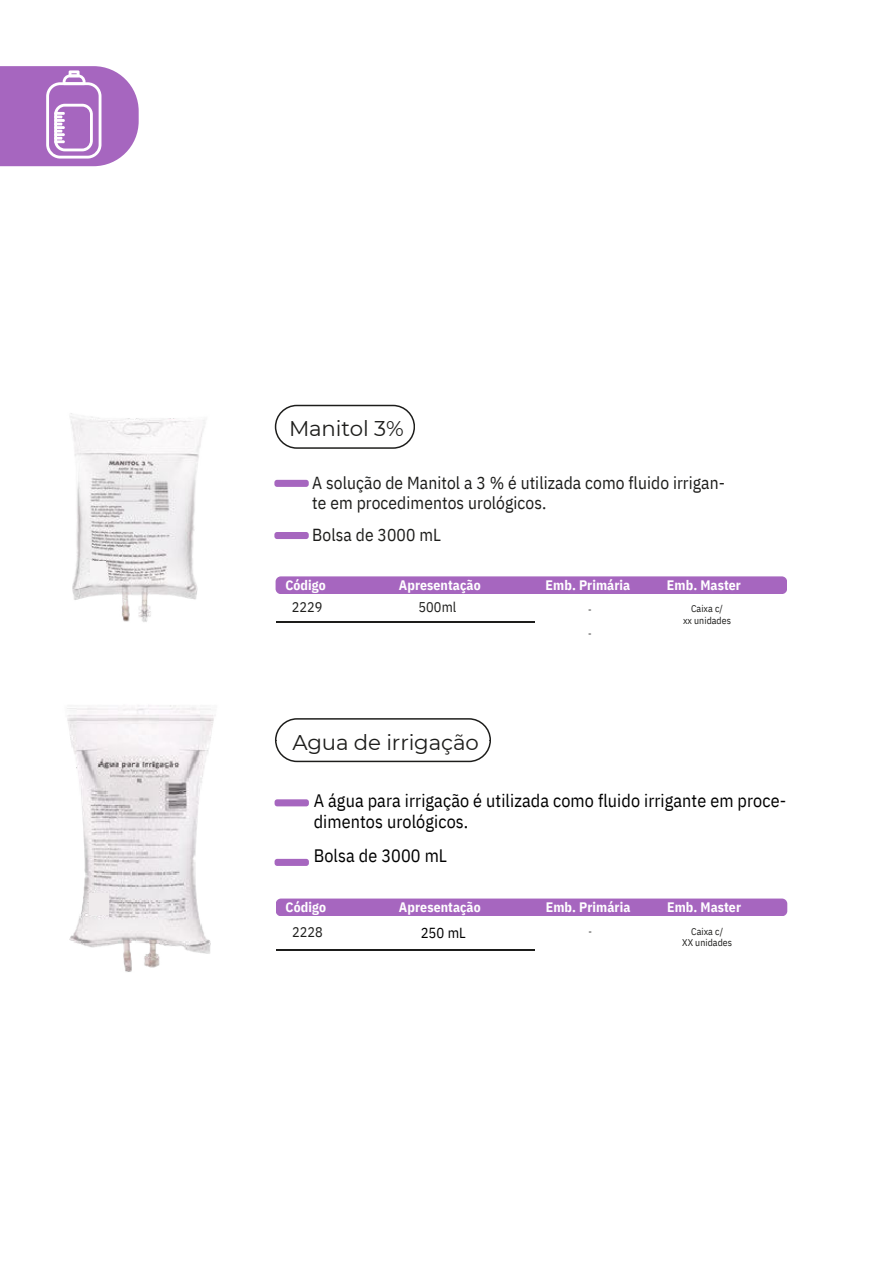
<style>
.page{position:relative;width:894px;height:1264px;background:#fff}
.page>*{position:absolute;margin:0;border:0;box-sizing:border-box;transform-origin:0 0}
.t1{font:21.3px "Montserrat";letter-spacing:-.005em;color:#1d1d1b}
.t2{font:18px/21.3px "IBM Plex Sans Cond";letter-spacing:.005em;color:#000}
.t3{font:17.4px/20.2px "IBM Plex Sans Cond";letter-spacing:.005em;color:#1d1d1b}
.t4{font:14.55px "IBM Plex Sans Cond";color:#000}
.t5{font:14.1px "IBM Plex Sans Cond";letter-spacing:.005em;color:#1d1d1b}
.t6{font:700 13.65px "IBM Plex Sans Cond";letter-spacing:.005em;color:#fff}
.t7{font:9.75px/11.2px "IBM Plex Sans Cond";letter-spacing:.005em;color:#1d1d1b;text-align:center}
</style>
<div class="page">
<svg style="left:0;top:66px;width:139px;height:100px;background:#b47ec9"></svg>
<div style="left:274px;top:480px;width:35px;height:7px;background:#a666bf;border-radius:3px"></div>
<div style="left:274px;top:532px;width:35px;height:7px;background:#a666bf;border-radius:3px"></div>
<div style="left:274px;top:799px;width:35px;height:7px;background:#a666bf;border-radius:3px"></div>
<div style="left:274px;top:858px;width:35px;height:8px;background:#a666bf;border-radius:3px"></div>
<svg style="left:275px;top:405px;width:140px;height:44px"></svg>
<svg style="left:275px;top:718px;width:216px;height:44px"></svg>
<div style="left:275px;top:576px;width:511px;height:18px;background:#a666bf;border-radius:5px"></div>
<div style="left:275px;top:898px;width:512px;height:18px;background:#a666bf;border-radius:5px"></div>
<hr style="left:276px;top:621px;width:258px;height:1px;background:#1d1d1b">
<hr style="left:276px;top:949px;width:258px;height:1px;background:#1d1d1b">
<img style="left:67px;top:413px;width:149px;height:559px">
<div style="left:89px;top:892px;width:19px;height:22px;background:#efebec"></div>
<div style="left:90px;top:561px;width:16px;height:14px;background:#f6f4f5"></div>
<h1 class="t1" style="left:289px;top:416px;width:116px">Manitol 3%</h1>
<p class="t3" style="left:312px;top:472px;width:414px">A solução de Manitol a 3 % é utilizada como fluido irrigan&shy;te em procedimentos urológicos.</p>
<p class="t3" style="left:312px;top:524px;width:130px">Bolsa de 3000 mL</p>
<h3 class="t6" style="left:285px;top:576px;width:42px">Código</h3>
<h1 class="t5" style="left:292px;top:597px;width:32px">2229</h1>
<h3 class="t6" style="left:399px;top:576px;width:83px">Apresentação</h3>
<h4 class="t6" style="left:545px;top:576px;width:86px">Emb. Primária</h4>
<p class="t6" style="left:666px;top:576px;width:75px">Emb. Master</p>
<h3 class="t5" style="left:418px;top:597px;width:39px">500ml</h3>
<h3 class="t7" style="left:588px;top:603px;width:5px">-</h3>
<h3 class="t7" style="left:588px;top:627px;width:5px">-</h3>
<h3 class="t7" style="left:682px;top:603px;width:49px">Caixa c/<br>xx unidades</h3>
<h2 class="t1" style="left:292px;top:729px;width:188px">Agua de irrigação</h2>
<p class="t2" style="left:313px;top:789px;width:474px">A água para irrigação é utilizada como fluido irrigante em proce&shy;dimentos urológicos.</p>
<p class="t2" style="left:313px;top:844px;width:135px">Bolsa de 3000 mL</p>
<h3 class="t6" style="left:285px;top:898px;width:42px">Código</h3>
<h2 class="t5" style="left:292px;top:922px;width:32px">2228</h2>
<h3 class="t6" style="left:399px;top:898px;width:83px">Apresentação</h3>
<h4 class="t4" style="left:420px;top:923px;width:47px">250 mL</h4>
<h4 class="t6" style="left:545px;top:898px;width:86px">Emb. Primária</h4>
<h3 class="t7" style="left:588px;top:925px;width:5px">-</h3>
<p class="t6" style="left:667px;top:898px;width:75px">Emb. Master</p>
<h4 class="t7" style="left:682px;top:925px;width:51px">Caixa c/<br>XX unidades</h4>
</div>
